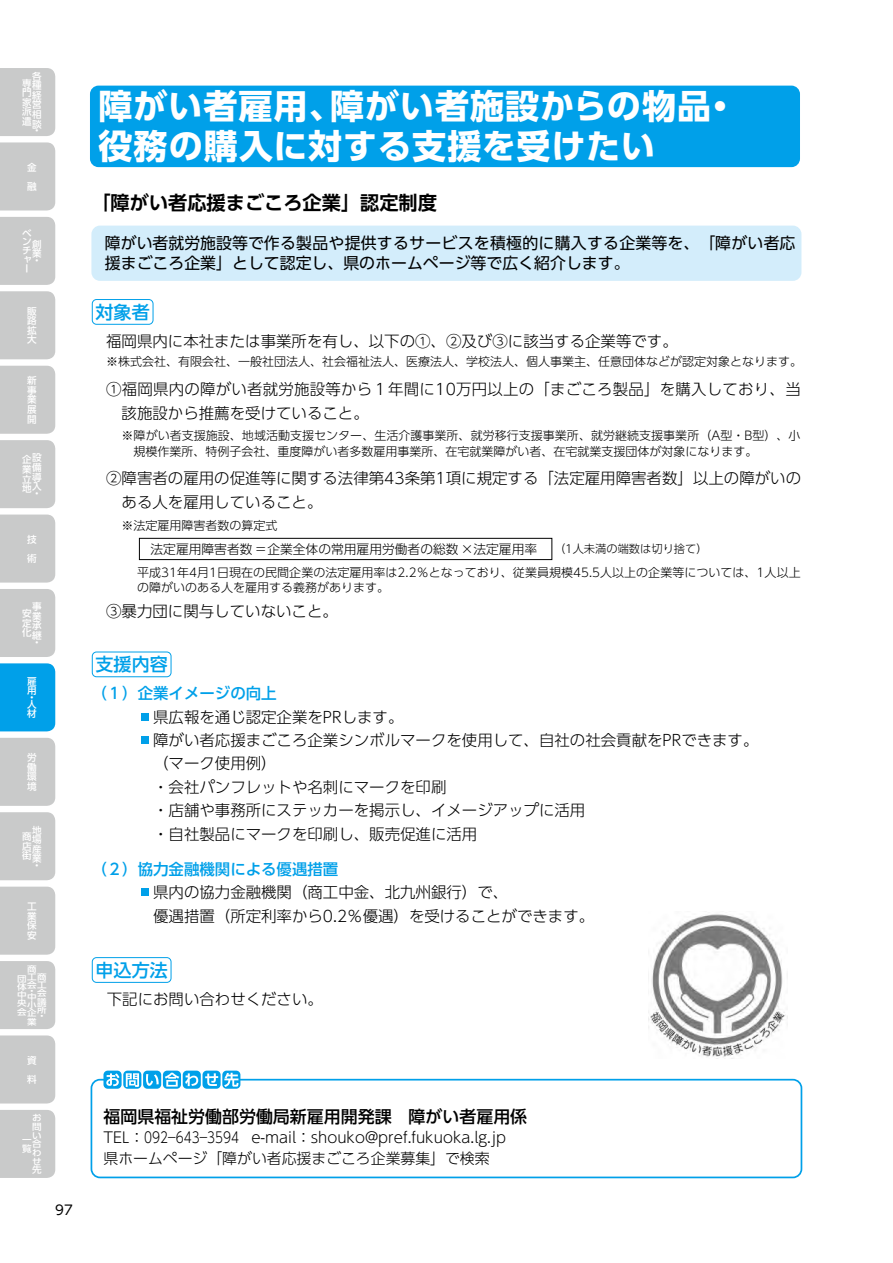
<style>
.page{position:relative;width:893px;height:1263px;background:#fff}
.page>*{position:absolute;margin:0;border:0;box-sizing:border-box;transform-origin:0 0}
.t1{font:700 34.05px/39.3px "UD Shin Go Pro";letter-spacing:.03em;color:#fff}
.t2{font:700 19.2px "UD Shin Go Pro De";color:#000}
.t3{font:500 18px "UD Shin Go Pro";color:#00a0e9}
.t4{font:500 16.95px "UD Shin Go Pro";color:#000}
.t5{font:15.9px/20.1px "UD Shin Go Pro";color:#000}
.t6{font:300 15.45px/23.4px "UD Shin Go Pro";color:#000}
.t7{font:500 15.45px "UD Shin Go Pro";color:#00a0e9}
.t8{font:300 14.85px/21.3px "UD Shin Go Pro";color:#000}
.t9{font:13.35px "UD Shin Go Pro";color:#000}
.t10{font:300 12.75px "UD Shin Go Pro";color:#000}
.t11{font:300 12px/16.5px "UD Shin Go Pro";color:#000}
.t12{font:500 9.6px/9.6px "UD Shin Go Pro";color:#fff;text-align:justify}
.t13{font:500 8.85px/8.7px "UD Shin Go Pro";color:#fff;text-align:justify;scale:1.08 1}
.t14{font:500 8.25px/8.2px "UD Shin Go Pro";color:#fff;text-align:justify;scale:1.16 1}
.s1{font-size:11.25px}
</style>
<div class="page">
<div style="left:91px;top:226px;width:710px;height:55px;background:#d3edfb;border-radius:9px"></div>
<div style="left:92px;top:299px;width:61px;height:26px;border:1px solid #00a0e9;border-radius:4px"></div>
<div style="left:91px;top:1079px;width:711px;height:99px;border:2px solid #00a0e9;border-radius:9px"></div>
<div style="left:92px;top:957px;width:79px;height:26px;border:1px solid #00a0e9;border-radius:4px"></div>
<div style="left:139px;top:538px;width:413px;height:22px;border:1px solid #000"></div>
<div style="left:92px;top:651px;width:79px;height:26px;border:1px solid #00a0e9;border-radius:4px"></div>
<div style="left:142px;top:713px;width:7px;height:7px;background:#00a0e9"></div>
<div style="left:142px;top:736px;width:7px;height:8px;background:#00a0e9"></div>
<div style="left:142px;top:888px;width:7px;height:8px;background:#00a0e9"></div>
<img style="left:648px;top:914px;width:140px;height:145px">
<div style="left:90px;top:86px;width:710px;height:81px;background:#00a0e9;border-radius:9px"></div>
<svg style="left:122px;top:1074px;width:100px;height:9px"></svg>
<div style="left:103px;top:1070px;width:19px;height:19px;background:#00a0e9;border-radius:4px"></div>
<svg style="left:123px;top:1070px;width:18px;height:19px"></svg>
<div style="left:143px;top:1070px;width:18px;height:19px;background:#00a0e9;border-radius:4px"></div>
<svg style="left:163px;top:1070px;width:18px;height:19px"></svg>
<div style="left:183px;top:1070px;width:18px;height:19px;background:#00a0e9;border-radius:4px"></div>
<div style="left:203px;top:1070px;width:18px;height:19px;background:#00a0e9;border-radius:4px"></div>
<svg style="left:222px;top:1070px;width:18px;height:19px"></svg>
<svg style="left:106px;top:1073px;width:13px;height:13px"></svg>
<svg style="left:126px;top:1073px;width:13px;height:14px"></svg>
<svg style="left:146px;top:1074px;width:13px;height:12px"></svg>
<svg style="left:165px;top:1073px;width:14px;height:13px"></svg>
<svg style="left:185px;top:1073px;width:13px;height:13px"></svg>
<svg style="left:205px;top:1073px;width:13px;height:13px"></svg>
<svg style="left:224px;top:1073px;width:14px;height:14px"></svg>
<div style="left:0;top:68px;width:55px;height:68px;background:#c9caca"></div>
<div style="left:0;top:142px;width:55px;height:68px;background:#c9caca"></div>
<div style="left:0;top:217px;width:55px;height:68px;background:#c9caca"></div>
<div style="left:0;top:291px;width:55px;height:68px;background:#c9caca"></div>
<div style="left:0;top:366px;width:55px;height:68px;background:#c9caca"></div>
<div style="left:0;top:440px;width:55px;height:68px;background:#c9caca"></div>
<div style="left:0;top:514px;width:55px;height:69px;background:#c9caca"></div>
<div style="left:0;top:589px;width:55px;height:68px;background:#c9caca"></div>
<div style="left:0;top:663px;width:55px;height:68px;background:#00a0e9"></div>
<div style="left:0;top:738px;width:55px;height:68px;background:#c9caca"></div>
<div style="left:0;top:812px;width:55px;height:68px;background:#c9caca"></div>
<div style="left:0;top:887px;width:55px;height:68px;background:#c9caca"></div>
<div style="left:0;top:961px;width:55px;height:68px;background:#c9caca"></div>
<div style="left:0;top:1035px;width:55px;height:68px;background:#c9caca"></div>
<div style="left:0;top:1110px;width:55px;height:68px;background:#c9caca"></div>
<p class="t12" style="left:32px;top:71px;width:11px">各種経営相談</p>
<p class="t12" style="left:32px;top:126px;width:7px">・</p>
<p class="t12" style="left:22px;top:78px;width:11px">専門家派遣</p>
<p class="t12" style="left:27px;top:157px;width:11px;line-height:19.2px">金融</p>
<p class="t12" style="left:22px;top:229px;width:11px;line-height:8.6px">ベンチャー</p>
<p class="t12" style="left:27px;top:306px;width:11px">販路拡大</p>
<p class="t12" style="left:27px;top:375px;width:11px">新事業展開</p>
<p class="t12" style="left:22px;top:455px;width:11px">企業立地</p>
<p class="t12" style="left:32px;top:453px;width:11px">設備導入</p>
<p class="t12" style="left:32px;top:488px;width:7px">・</p>
<p class="t12" style="left:27px;top:529px;width:11px;line-height:19.2px">技術</p>
<p class="t12" style="left:32px;top:601px;width:11px">事業承継</p>
<p class="t12" style="left:32px;top:637px;width:7px">・</p>
<p class="t12" style="left:32px;top:239px;width:11px">創業</p>
<p class="t12" style="left:32px;top:255px;width:7px">・</p>
<p class="t12" style="left:22px;top:608px;width:11px">安定化</p>
<p class="t12" style="left:27px;top:676px;width:11px">雇用</p>
<p class="t12" style="left:27px;top:694px;width:11px;line-height:6.8px">・人</p>
<p class="t12" style="left:27px;top:709px;width:11px">材</p>
<p class="t12" style="left:27px;top:752px;width:11px">労働環境</p>
<p class="t12" style="left:32px;top:825px;width:11px">地場産業</p>
<p class="t12" style="left:32px;top:860px;width:7px">・</p>
<p class="t12" style="left:22px;top:832px;width:11px">商店街</p>
<p class="t12" style="left:27px;top:901px;width:11px">工業保安</p>
<p class="t14" style="left:27px;top:972px;width:18px;text-align:right">工商会工会議所</p>
<p class="t14" style="left:37px;top:1011px;width:7px">・</p>
<p class="t14" style="left:27px;top:964px;width:9px">商</p>
<p class="t14" style="left:27px;top:988px;width:9px;line-height:5.8px">・中</p>
<p class="t14" style="left:27px;top:1001px;width:10px">小企業</p>
<p class="t14" style="left:17px;top:974px;width:10px">団体中央会</p>
<p class="t12" style="left:27px;top:1050px;width:11px;line-height:19.2px">資料</p>
<p class="t13" style="left:32px;top:1113px;width:10px">お問い合わせ先</p>
<p class="t13" style="left:22px;top:1135px;width:10px">一覧</p>
<p class="t9" style="left:55px;top:1199px;width:19px">97</p>
<h1 class="t1" style="left:98px;top:86px;width:640px">障がい者雇用、障がい者施設からの物品・役務の購入に対する支援を受けたい</h1>
<p class="t2" style="left:91px;top:187px;width:347px">「障がい者応援まごころ企業」認定制度</p>
<p class="t5" style="left:105px;top:233px;width:692px">障がい者就労施設等で作る製品や提供するサービスを積極的に購入する企業等を、「障がい者応援まごころ企業」として認定し、県のホームページ等で広く紹介します。</p>
<p class="t3" style="left:96px;top:297px;width:55px">対象者</p>
<p class="t6" style="left:106px;top:328px;width:573px">福岡県内に本社または事業所を有し、以下の①、②及び③に該当する企業等です。</p>
<p class="t11" style="left:106px;top:352px;width:697px">※株式会社、有限会社、一般社団法人、社会福祉法人、医療法人、学校法人、個人事業主、任意団体などが認定対象となります。</p>
<p class="t6" style="left:122px;top:377px;width:681px;text-indent:-15px">①福岡県内の障がい者就労施設等から１年間に10万円以上の「まごころ製品」を購入しており、当該施設から推薦を受けていること。</p>
<p class="t11" style="left:134px;top:426px;width:668px;text-indent:-12px">※障がい者支援施設、地域活動支援センター、生活介護事業所、就労移行支援事業所、就労継続支援事業所（A型・B型）、小規模作業所、特例子会社、重度障がい者多数雇用事業所、在宅就業障がい者、在宅就業支援団体が対象になります。</p>
<p class="t6" style="left:122px;top:466px;width:681px;text-indent:-15px">②障害者の雇用の促進等に関する法律第43条第1項に規定する「法定雇用障害者数」以上の障がいのある人を雇用していること。</p>
<p class="t11" style="left:122px;top:517px;width:157px">※法定雇用障害者数の算定式</p>
<p class="t10" style="left:151px;top:538px;width:559px">法定雇用障害者数＝企業全体の常用雇用労働者の総数 ×法定雇用率　<span class="s1">（1人未満の端数は切り捨て）</span></p>
<p class="t11" style="left:137px;top:564px;width:665px;line-height:15.1px">平成31年4月1日現在の民間企業の法定雇用率は2.2％となっており、従業員規模45.5人以上の企業等については、1人以上の障がいのある人を雇用する義務があります。</p>
<p class="t6" style="left:106px;top:598px;width:233px">③暴力団に関与していないこと。</p>
<p class="t3" style="left:96px;top:650px;width:73px">支援内容</p>
<p class="t7" style="left:91px;top:681px;width:187px">（１）企業イメージの向上</p>
<p class="t6" style="left:153px;top:704px;width:607px">県広報を通じ認定企業をPRします。<br>障がい者応援まごころ企業シンボルマークを使用して、自社の社会貢献をPRできます。（マーク使用例）<br>・会社パンフレットや名刺にマークを印刷<br>・店舗や事務所にステッカーを掲示し、イメージアップに活用<br>・自社製品にマークを印刷し、販売促進に活用</p>
<p class="t7" style="left:91px;top:856px;width:248px">（２）協力金融機関による優遇措置</p>
<p class="t6" style="left:153px;top:880px;width:443px">県内の協力金融機関（商工中金、北九州銀行）で、<br>優遇措置（所定利率から0.2％優遇）を受けることができます。</p>
<p class="t3" style="left:96px;top:955px;width:73px">申込方法</p>
<p class="t6" style="left:107px;top:987px;width:218px">下記にお問い合わせください。</p>
<p class="t4" style="left:103px;top:1102px;width:425px">福岡県福祉労働部労働局新雇用開発課　障がい者雇用係</p>
<p class="t8" style="left:103px;top:1126px;width:404px">TEL：092―643―3594　e-mail：shouko@pref.fukuoka.lg.jp県ホームページ「障がい者応援まごころ企業募集」で検索</p>
</div>
